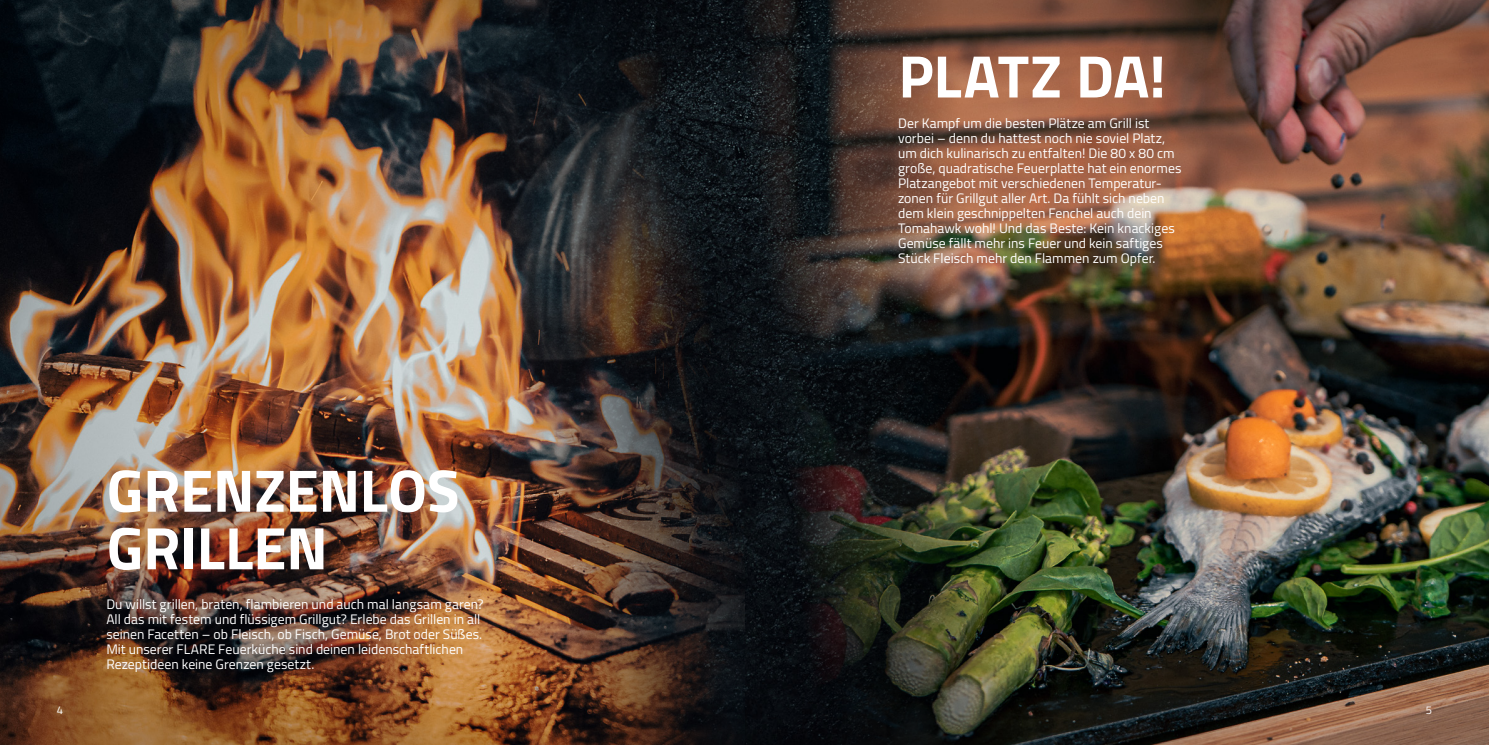
<style>
.page{position:relative;width:1489px;height:745px;background:#fff}
.page>*{position:absolute;margin:0;border:0;box-sizing:border-box;transform-origin:0 0}
.t1{font:700 60px/57.5px "Titillium Web";letter-spacing:-.005em;color:#fff}
.t2{font:13.75px/15px "Titillium Web";color:#fff}
.t3{font:11.25px "Titillium Web";color:#fff}
</style>
<div class="page">
<img style="left:0;top:0;width:1488px;height:744px">
<h1 class="t1" style="left:107px;top:458px;width:354px">GRENZENLOS<br>GRILLEN</h1>
<p class="t2" style="left:106px;top:595px;width:379px">Du willst grillen, braten, flambieren und auch mal langsam garen?<br>All das mit festem und flüssigem Grillgut? Erlebe das Grillen in all seinen Facetten – ob Fleisch, ob Fisch, Gemüse, Brot oder Süßes.<br>Mit unserer FLARE Feuerküche sind deinen leidenschaftlichen Rezeptideen keine Grenzen gesetzt.</p>
<h1 class="t1" style="left:898px;top:45px;width:269px">PLATZ DA!</h1>
<p class="t2" style="left:898px;top:115px;width:285px">Der Kampf um die besten Plätze am Grill ist vorbei – denn du hattest noch nie soviel Platz, um dich kulinarisch zu entfalten! Die 80 x 80 cm große, quadratische Feuerplatte hat ein enormes Platzangebot mit verschiedenen Temperatur&shy;zonen für Grillgut aller Art. Da fühlt sich neben dem klein geschnippelten Fenchel auch dein Tomahawk wohl! Und das Beste: Kein knackiges Gemüse fällt mehr ins Feuer und kein saftiges Stück Fleisch mehr den Flammen zum Opfer.</p>
<p class="t3" style="left:57px;top:701px;width:8px">4</p>
<p class="t3" style="left:1425px;top:701px;width:8px">5</p>
</div>
